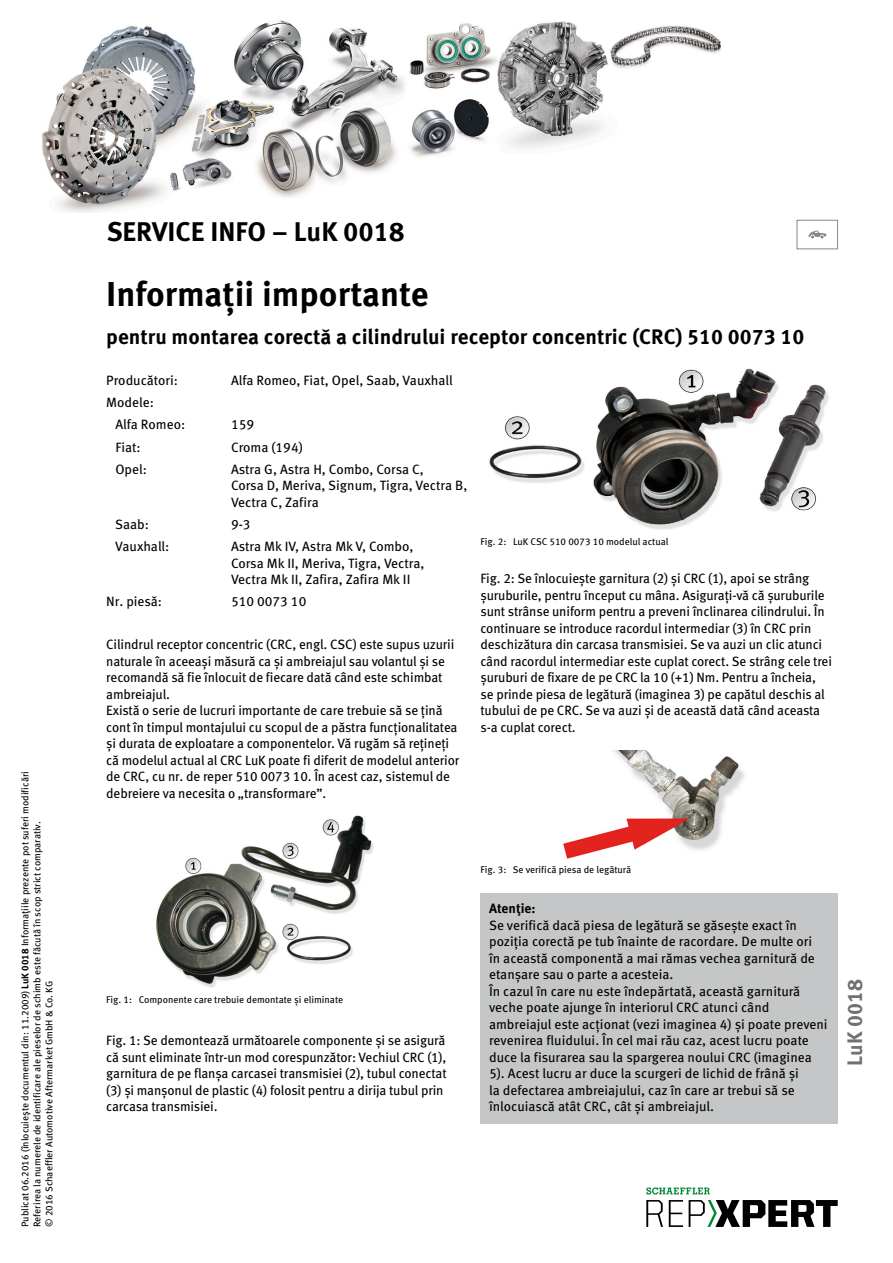
<style>
.page{position:relative;width:893px;height:1263px;background:#fff}
.page>*{position:absolute;margin:0;border:0;box-sizing:border-box;transform-origin:0 0}
.t1{font:700 34.5px "Meta Pro";color:#000}
.t2{font:700 27px "Meta Pro";color:#000}
.t3{font:700 21px "Meta Pro";color:#000}
.t4{font:700 21px "Meta Pro";color:#6f7172}
.t5{font:13.5px/16.5px "Meta Pro";letter-spacing:-.01em;color:#000}
.t6{font:700 13.5px "Meta Pro";color:#000}
.t7{font:9.75px/12px "Meta Pro";color:#000}
.s1{font-weight:700}
</style>
<div class="page">
<img style="left:489px;top:368px;width:340px;height:161px">
<img style="left:563px;top:750px;width:182px;height:109px">
<img style="left:156px;top:815px;width:218px;height:173px">
<div style="left:481px;top:893px;width:357px;height:231px;background:#c5c6c7"></div>
<div style="left:797px;top:220px;width:41px;height:29px;border:1px solid #868789"></div>
<svg style="left:808px;top:231px;width:18px;height:7px"></svg>
<img style="left:42px;top:20px;width:679px;height:193px">
<svg style="left:646px;top:1200px;width:17px;height:27px"></svg>
<svg style="left:669px;top:1200px;width:14px;height:27px"></svg>
<svg style="left:689px;top:1200px;width:149px;height:27px"></svg>
<svg style="left:646px;top:1187px;width:64px;height:7px"></svg>
<p class="t7" style="left:19px;top:1227px;width:457px;rotate:-90deg">Publicat 06.2016 (înlocuieşte documentul din: 11.2009) <span class="s1">LuK 0018</span> Informaţiile prezente pot suferi modificări<br>Referirea la numerele de identificare ale pieselor de schimb este făcută în scop strict comparativ.<br>© 2016 Schaeffler Automotive Aftermarket GmbH &amp; Co. KG</p>
<h2 class="t2" style="left:107px;top:210px;width:299px">SERVICE INFO – LuK 0018</h2>
<h1 class="t1" style="left:106px;top:267px;width:324px">Informații importante</h1>
<h3 class="t3" style="left:106px;top:320px;width:700px">pentru montarea corectă a cilindrului receptor concentric (CRC) 510 0073 10</h3>
<p class="t5" style="left:106px;top:371px;width:73px">Producători:</p>
<p class="t5" style="left:231px;top:371px;width:223px">Alfa Romeo, Fiat, Opel, Saab, Vauxhall</p>
<p class="t5" style="left:115px;top:391px;width:71px;line-height:22.2px;text-indent:-9px">Modele:<br>Alfa Romeo:</p>
<p class="t5" style="left:231px;top:416px;width:25px">159</p>
<p class="t5" style="left:115px;top:438px;width:27px">Fiat:</p>
<p class="t5" style="left:231px;top:438px;width:73px">Croma (194)</p>
<p class="t5" style="left:115px;top:460px;width:33px">Opel:</p>
<p class="t5" style="left:231px;top:460px;width:238px">Astra G, Astra H, Combo, Corsa C,<br>Corsa D, Meriva, Signum, Tigra, Vectra B,<br>Vectra C, Zafira</p>
<p class="t5" style="left:115px;top:515px;width:35px">Saab:</p>
<p class="t5" style="left:231px;top:515px;width:21px">9-3</p>
<p class="t5" style="left:115px;top:537px;width:56px">Vauxhall:</p>
<p class="t5" style="left:231px;top:537px;width:195px">Astra Mk IV, Astra Mk V, Combo,<br>Corsa Mk II, Meriva, Tigra, Vectra,<br>Vectra Mk II, Zafira, Zafira Mk II</p>
<p class="t5" style="left:106px;top:592px;width:57px">Nr. piesă:</p>
<p class="t5" style="left:231px;top:592px;width:77px">510 0073 10</p>
<p class="t5" style="left:106px;top:635px;width:355px">Cilindrul receptor concentric (CRC, engl. CSC) este supus uzurii naturale în aceeași măsură ca și ambreiajul sau volantul și se recomandă să fie înlocuit de fiecare dată când este schimbat ambreiajul.<br>Există o serie de lucruri importante de care trebuie să se țină cont în timpul montajului cu scopul de a păstra funcționalitatea și durata de exploatare a componentelor. Vă rugăm să rețineți că modelul actual al CRC LuK poate fi diferit de modelul anterior de CRC, cu nr. de reper 510 0073 10. În acest caz, sistemul de debreiere va necesita o „transformare”.</p>
<p class="t7" style="left:480px;top:534px;width:189px">Fig. 2: LuK CSC 510 0073 10 modelul actual</p>
<p class="t5" style="left:480px;top:569px;width:353px">Fig. 2: Se înlocuiește garnitura (2) și CRC (1), apoi se strâng șuruburile, pentru început cu mâna. Asigurați-vă că șuruburile sunt strânse uniform pentru a preveni înclinarea cilindrului. În continuare se introduce racordul intermediar (3) în CRC prin deschizătura din carcasa transmisiei. Se va auzi un clic atunci când racordul intermediar este cuplat corect. Se strâng cele trei șuruburi de fixare de pe CRC la 10 (+1) Nm. Pentru a încheia, se prinde piesa de legătură (imaginea 3) pe capătul deschis al tubului de pe CRC. Se va auzi și de această dată când aceasta s-a cuplat corect.</p>
<p class="t7" style="left:106px;top:993px;width:238px">Fig. 1: Componente care trebuie demontate și eliminate</p>
<p class="t5" style="left:106px;top:1031px;width:342px">Fig. 1: Se demontează următoarele componente și se asigură că sunt eliminate într-un mod corespunzător: Vechiul CRC (1), garnitura de pe flanșa carcasei transmisiei (2), tubul conectat (3) și manșonul de plastic (4) folosit pentru a dirija tubul prin carcasa transmisiei.</p>
<p class="t7" style="left:481px;top:863px;width:152px">Fig. 3: Se verifică piesa de legătură</p>
<p class="t6" style="left:489px;top:898px;width:48px">Atenţie:</p>
<p class="t5" style="left:489px;top:916px;width:340px">Se verifică dacă piesa de legătură se găsește exact în poziția corectă pe tub înainte de racordare. De multe ori<br>în această componentă a mai rămas vechea garnitură de etanșare sau o parte a acesteia.<br>În cazul în care nu este îndepărtată, această garnitură veche poate ajunge în interiorul CRC atunci când ambreiajul este acționat (vezi imaginea 4) și poate preveni revenirea fluidului. În cel mai rău caz, acest lucru poate duce la fisurarea sau la spargerea noului CRC (imaginea 5). Acest lucru ar duce la scurgeri de lichid de frână și<br>la defectarea ambreiajului, caz în care ar trebui să se înlocuiască atât CRC, cât și ambreiajul.</p>
<h3 class="t4" style="left:838px;top:1065px;width:88px;rotate:-90deg">LuK 0018</h3>
</div>
